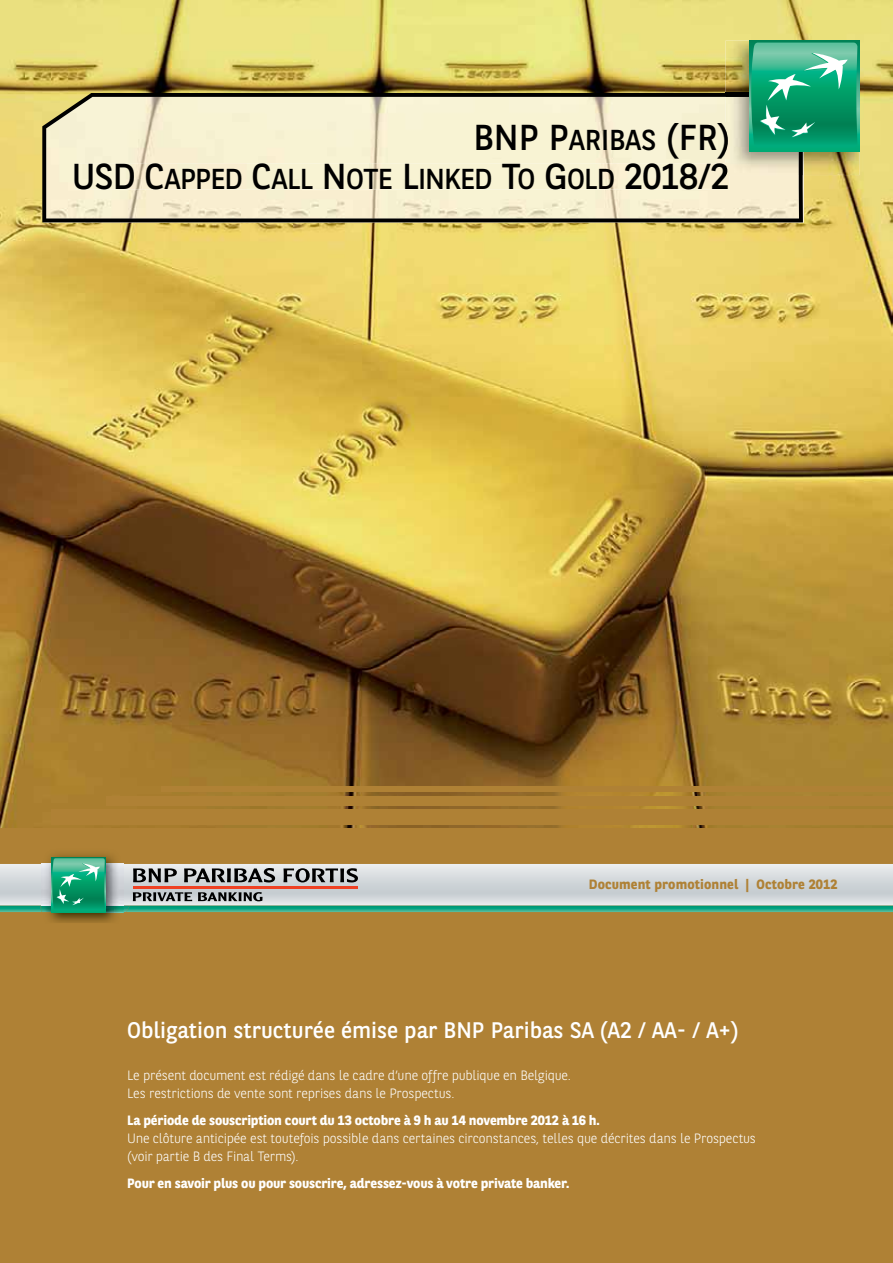
<style>
.page{position:relative;width:893px;height:1263px;background:#fff}
.page>*{position:absolute;margin:0;border:0;box-sizing:border-box;transform-origin:0 0}
.t1{font:36px "BNPP Sans SC800";color:#000}
.t2{font:28.8px "BNPP Sans SC800";letter-spacing:-.03em;color:#000}
.t3{font:22.5px "BNPP Sans";color:#fff}
.t4{font:300 13.5px/18px "BNPP Sans";letter-spacing:-.01em;color:#fff}
.t5{font:700 13.5px "BNPP Sans";letter-spacing:-.01em;color:#fff}
.t6{font:700 13.5px "BNPP Sans";letter-spacing:.01em;color:#af8135}
.s1{font-size:28.8px}
.s2{font-size:36px}
</style>
<div class="page">
<img style="left:0;top:0;width:893px;height:829px">
<div style="left:0;top:829px;width:893px;height:434px;background:#af8135"></div>
<div style="left:51px;top:809px;width:842px;height:16px;background:#af8135"></div>
<div style="left:107px;top:796px;width:786px;height:10px;background:#af8135"></div>
<div style="left:162px;top:787px;width:731px;height:5px;background:#af8135"></div>
<img style="left:47px;top:854px;width:76px;height:69px">
<svg style="left:0;top:858px;width:893px;height:54px;background:#aabdb0"></svg>
<svg style="left:42px;top:93px;width:761px;height:129px;background:#e6dfc2"></svg>
<img style="left:725px;top:41px;width:135px;height:134px">
<img style="left:725px;top:96px;width:78px;height:79px">
<svg style="left:749px;top:41px;width:111px;height:110px"></svg>
<svg style="left:751px;top:43px;width:106px;height:105px;background:#2cab82"></svg>
<h1 class="t1" style="left:473px;top:113px;width:258px">BNP P<span class="s1">ARIBAS</span> (FR)</h1>
<h2 class="t2" style="left:72px;top:159px;width:659px"><span class="s2">USD C</span>APPED <span class="s2">C</span>ALL <span class="s2">N</span>OTE <span class="s2">L</span>INKED <span class="s2">T</span>O <span class="s2">G</span>OLD <span class="s2">2018/2</span></h2>
<p class="t6" style="left:589px;top:875px;width:250px">Document promotionnel | Octobre 2012</p>
<h3 class="t3" style="left:127px;top:1014px;width:613px">Obligation structurée émise par BNP Paribas SA (A2 / AA- / A+)</h3>
<p class="t4" style="left:127px;top:1065px;width:445px">Le présent document est rédigé dans le cadre d’une offre publique en Belgique.<br>Les restrictions de vente sont reprises dans le Prospectus.</p>
<p class="t5" style="left:127px;top:1111px;width:474px">La période de souscription court du 13 octobre à 9 h au 14 novembre 2012 à 16 h.</p>
<p class="t4" style="left:127px;top:1128px;width:630px">Une clôture anticipée est toutefois possible dans certaines circonstances, telles que décrites dans le Prospectus (voir partie B des Final Terms).</p>
<p class="t5" style="left:127px;top:1174px;width:444px">Pour en savoir plus ou pour souscrire, adressez-vous à votre private banker.</p>
</div>
